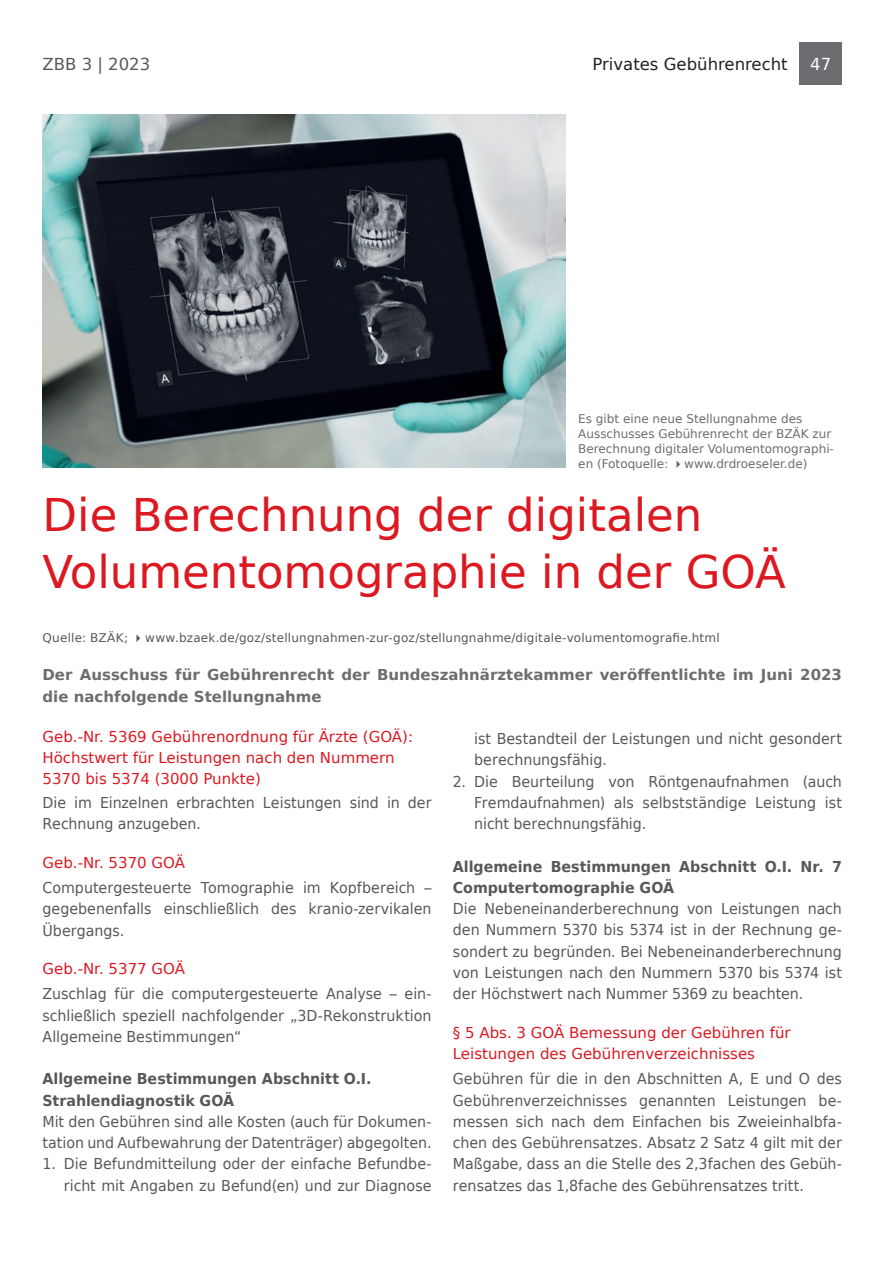
<style>
.page{position:relative;width:893px;height:1263px;background:#fff}
.page>*{position:absolute;margin:0;border:0;box-sizing:border-box;transform-origin:0 0}
.t1{font:45px/57px "Bitstream Vera Sans";color:#dc1820}
.t2{font:16.5px "Bitstream Vera Sans";color:#231f20}
.t3{font:16.5px "Bitstream Vera Sans";color:#57585a}
.t4{font:16.5px "Bitstream Vera Sans";color:#fff}
.t5{font:15px/21.3px "Bitstream Vera Sans";color:#57585a;text-align:justify;scale:.95 1}
.t6{font:15px/21.3px "Bitstream Vera Sans";color:#dc1820}
.t7{font:700 15px/21.3px "Bitstream Vera Sans";color:#57585a;scale:.95 1}
.t8{font:700 15px/21.3px "Bitstream Vera Sans";color:#6c6d70}
.t9{font:12px/15px "Bitstream Vera Sans";color:#6c6d70}
.t10{font:12px "Bitstream Vera Sans";letter-spacing:.015em;color:#57585a}
</style>
<div class="page">
<div style="left:799px;top:43px;width:43px;height:42px;background:#6c6d70"></div>
<img style="left:43px;top:115px;width:523px;height:353px">
<p class="t3" style="left:43px;top:55px;width:109px">ZBB 3 | 2023</p>
<p class="t2" style="left:592px;top:55px;width:197px">Privates Gebührenrecht</p>
<p class="t4" style="left:810px;top:55px;width:22px">47</p>
<p class="t9" style="left:578px;top:411px;width:257px">Es gibt eine neue Stellungnahme des Ausschusses Gebührenrecht der BZÄK zur Berechnung digitaler Volumentomographi&shy;en (Fotoquelle: ✔www.drdroeseler.de)</p>
<h1 class="t1" style="left:43px;top:487px;width:745px">Die Berechnung der digitalen<br>Volumentomographie in der GOÄ</h1>
<p class="t10" style="left:43px;top:631px;width:679px">Quelle: BZÄK; ✔www.bzaek.de/goz/stellungnahmen-zur-goz/stellungnahme/digitale-volumentomografie.html</p>
<p class="t8" style="left:43px;top:664px;width:801px">Der Ausschuss für Gebührenrecht der Bundeszahnärztekammer veröffentlichte im Juni 2023 die nachfolgende Stellungnahme</p>
<p class="t6" style="left:43px;top:726px;width:372px">Geb.-Nr. 5369 Gebührenordnung für Ärzte (GOÄ):<br>Höchstwert für Leistungen nach den Nummern<br>5370 bis 5374 (3000 Punkte)</p>
<p class="t5" style="left:43px;top:792px;width:411px">Die im Einzelnen erbrachten Leistungen sind in der<br>Rechnung anzugeben.</p>
<p class="t6" style="left:43px;top:852px;width:144px">Geb.-Nr. 5370 GOÄ</p>
<p class="t5" style="left:43px;top:877px;width:411px">Computergesteuerte Tomographie im Kopfbereich – gegebenenfalls einschließlich des kranio-zervikalen Übergangs.</p>
<p class="t6" style="left:43px;top:958px;width:144px">Geb.-Nr. 5377 GOÄ</p>
<p class="t5" style="left:43px;top:983px;width:411px">Zuschlag für die computergesteuerte Analyse – ein&shy;schließlich speziell nachfolgender „3D-Rekonstruktion Allgemeine Bestimmungen“</p>
<p class="t7" style="left:43px;top:1068px;width:348px">Allgemeine Bestimmungen Abschnitt O.I.<br>Strahlendiagnostik GOÄ</p>
<p class="t5" style="left:43px;top:1111px;width:411px">Mit den Gebühren sind alle Kosten (auch für Dokumen&shy;tation und Aufbewahrung der Datenträger) abgegolten.</p>
<p class="t5" style="left:43px;top:1153px;width:411px;text-align:right">1. Die Befundmitteilung oder der einfache Befundbe&shy;richt mit Angaben zu Befund(en) und zur Diagnose</p>
<p class="t5" style="left:474px;top:728px;width:389px">ist Bestandteil der Leistungen und nicht gesondert berechnungsfähig.</p>
<p class="t5" style="left:474px;top:771px;width:389px;text-indent:-21px">2. Die Beurteilung von Röntgenaufnahmen (auch Fremdaufnahmen) als selbstständige Leistung ist nicht berechnungsfähig.</p>
<p class="t7" style="left:453px;top:856px;width:411px">Allgemeine Bestimmungen Abschnitt O.I. Nr. 7<br>Computertomographie GOÄ</p>
<p class="t5" style="left:453px;top:898px;width:411px">Die Nebeneinanderberechnung von Leistungen nach den Nummern 5370 bis 5374 ist in der Rechnung ge&shy;sondert zu begründen. Bei Nebeneinanderberechnung von Leistungen nach den Nummern 5370 bis 5374 ist der Höchstwert nach Nummer 5369 zu beachten.</p>
<p class="t6" style="left:453px;top:1022px;width:339px">§ 5 Abs. 3 GOÄ Bemessung der Gebühren für<br>Leistungen des Gebührenverzeichnisses</p>
<p class="t5" style="left:453px;top:1068px;width:411px">Gebühren für die in den Abschnitten A, E und O des Gebührenverzeichnisses genannten Leistungen be&shy;messen sich nach dem Einfachen bis Zweieinhalbfa&shy;chen des Gebührensatzes. Absatz 2 Satz 4 gilt mit der Maßgabe, dass an die Stelle des 2,3fachen des Gebüh&shy;rensatzes das 1,8fache des Gebührensatzes tritt.</p>
</div>
